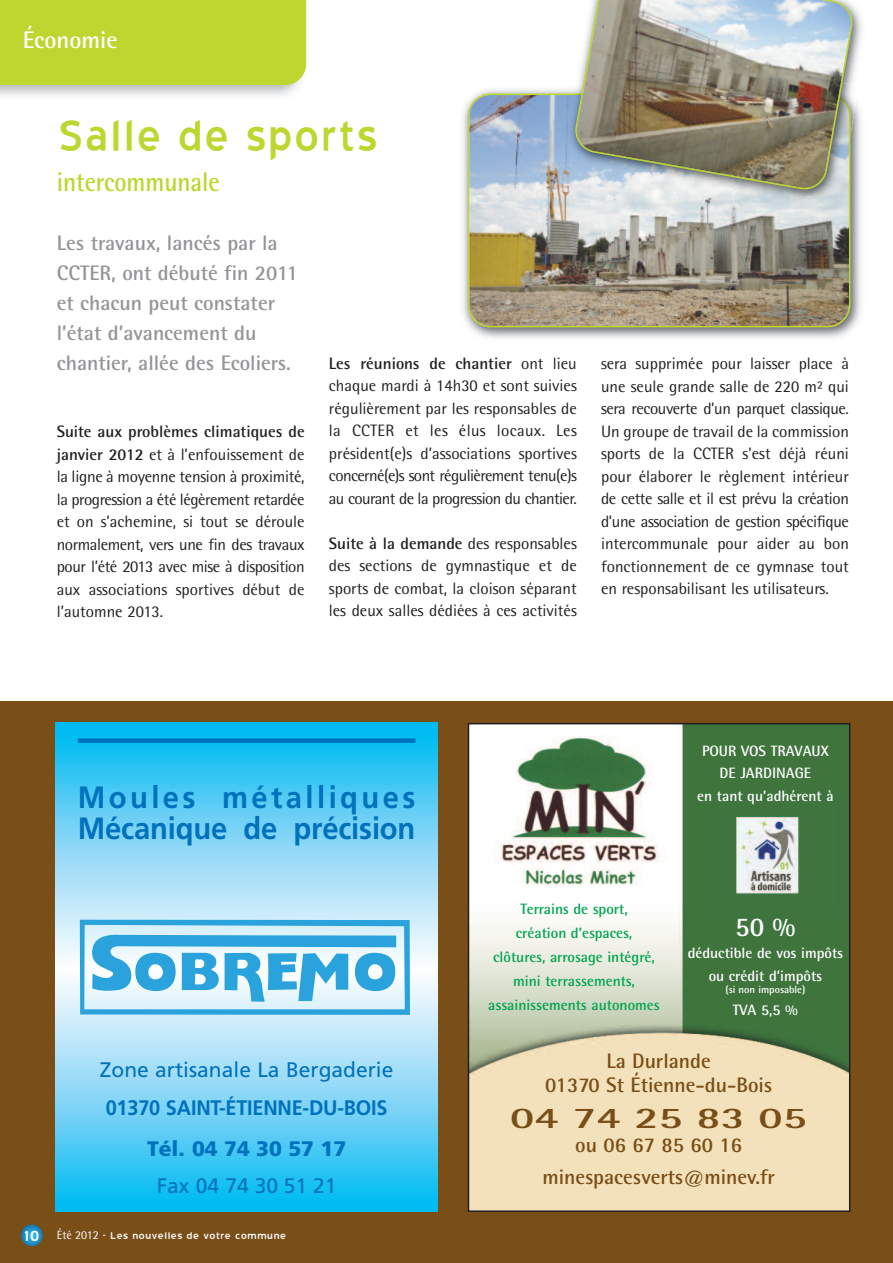
<style>
.page{position:relative;width:893px;height:1263px;background:#fff}
.page>*{position:absolute;margin:0;border:0;box-sizing:border-box;transform-origin:0 0}
.t1{font:54px "Blue Highway";color:#bed630;scale:.9 1}
.t2{font:700 30.75px/31.5px "Frutiger";letter-spacing:-.005em;color:#0072bc;scale:.95 1}
.t3{font:700 30px "Rotis Semi Sans";color:#7a4e17;scale:1.5 1}
.t4{font:700 27px "Rotis Semi Sans";color:#bed630;scale:.9 1}
.t5{font:700 27px "Rotis Semi Sans";color:#fff}
.t6{font:700 24px "Rotis Semi Sans";color:#fff}
.t7{font:700 21px/30px "Rotis Semi Sans";color:#939598}
.t8{font:700 21px/24px "Rotis Semi Sans";color:#7a4e17;text-align:center}
.t9{font:21px "Frutiger";color:#0072bc}
.t10{font:700 21px "Frutiger";letter-spacing:-.01em;color:#0072bc;scale:.95 1}
.t11{font:900 21px "Frutiger";color:#0072bc}
.t12{font:16.5px/22.5px "Rotis Semi Sans";color:#231f20;text-align:justify}
.t13{font:700 15px/24px "Rotis Semi Sans";color:#00a54f;text-align:center}
.t14{font:700 15px/22.5px "Rotis Semi Sans";color:#fff;text-align:center}
.t15{font:12px "Blue Highway";color:#fff}
.t16{font:700 10.5px "Rotis Semi Sans";color:#fff}
.s1{font-weight:700}
.s2{font-size:18px}
.s3{font-family:"Rotis Semi Sans"}
</style>
<div class="page">
<div style="left:0;top:702px;width:893px;height:561px;background:#7a4e17"></div>
<svg style="left:21px;top:1225px;width:22px;height:21px"></svg>
<div style="left:0;top:0;width:306px;height:85px;background:#bed630"></div>
<img style="left:463px;top:89px;width:398px;height:250px">
<img style="left:468px;top:94px;width:382px;height:233px">
<img style="left:854px;top:7px;width:8px;height:67px">
<img style="left:559px;top:95px;width:290px;height:116px">
<img style="left:573px;top:0;width:281px;height:191px">
<svg style="left:55px;top:723px;width:383px;height:489px;background:#71d3f6"></svg>
<svg style="left:80px;top:920px;width:330px;height:95px;background:#88cbeb"></svg>
<div style="left:78px;top:738px;width:337px;height:5px;background:#0072bc"></div>
<img style="left:471px;top:726px;width:376px;height:483px">
<div style="left:468px;top:723px;width:382px;height:489px;border:2px solid #231f20"></div>
<h3 class="t6" style="left:23px;top:32px;width:96px">Économie</h3>
<h1 class="t1" style="left:57px;top:101px;width:359px">Salle de sports</h1>
<h3 class="t4" style="left:57px;top:173px;width:183px">intercommunale</h3>
<p class="t7" style="left:57px;top:230px;width:243px">Les travaux, lancés par la<br>CCTER, ont débuté fin 2011 et chacun peut constater l’état d’avancement du chantier, allée des Ecoliers.</p>
<p class="t12" style="left:57px;top:422px;width:249px"><span class="s1">Suite aux problèmes climatiques de janvier 2012</span> et à l’enfouissement de la ligne à moyenne tension à proximité, la progression a été légèrement retardée et on s’achemine, si tout se déroule normalement, vers une fin des travaux pour l’été 2013 avec mise à disposition aux associations sportives début de l’automne 2013.</p>
<p class="t12" style="left:329px;top:354px;width:249px"><span class="s1">Les réunions de chantier</span> ont lieu chaque mardi à 14h30 et sont suivies régulièrement par les responsables de la CCTER et les élus locaux. Les président(e)s d’associations sportives concerné(e)s sont régulièrement tenu(e)s au courant de la progression du chantier.</p>
<p class="t12" style="left:329px;top:534px;width:249px"><span class="s1">Suite à la demande</span> des responsables des sections de gymnastique et de sports de combat, la cloison séparant les deux salles dédiées à ces activités</p>
<p class="t12" style="left:601px;top:354px;width:249px">sera supprimée pour laisser place à une seule grande salle de 220 m² qui sera recouverte d’un parquet classique.<br>Un groupe de travail de la commission sports de la CCTER s’est déjà réuni pour élaborer le règlement intérieur de cette salle et il est prévu la création d’une association de gestion spécifique intercommunale pour aider au bon fonctionnement de ce gymnase tout en responsabilisant les utilisateurs.</p>
<h2 class="t2" style="left:78px;top:784px;width:357px">Moules métalliques<br>Mécanique de précision</h2>
<p class="t14" style="left:697px;top:741px;width:138px">POUR VOS TRAVAUX<br>DE JARDINAGE<br>en tant qu’adhérent à</p>
<p class="t9" style="left:100px;top:1061px;width:295px">Zone artisanale La Bergaderie</p>
<p class="t10" style="left:106px;top:1100px;width:298px">01370 SAINT-ÉTIENNE-DU-BOIS</p>
<p class="t11" style="left:147px;top:1140px;width:201px">Tél. 04 74 30 57 17</p>
<p class="t9" style="left:157px;top:1177px;width:181px">Fax 04 74 30 51 21</p>
<p class="t15" style="left:24px;top:1228px;width:264px"><span class="s2">10</span> <span class="s3">Été 2012</span> - Les nouvelles de votre commune</p>
<p class="t13" style="left:488px;top:899px;width:173px">Terrains de sport,<br>création d’espaces, clôtures, arrosage intégré, mini terrassements, assainissements autonomes</p>
<h3 class="t5" style="left:735px;top:917px;width:62px">50 %</h3>
<p class="t14" style="left:688px;top:943px;width:157px">déductible de vos impôts ou crédit d’impôts</p>
<p class="t16" style="left:725px;top:985px;width:82px">(si non imposable)</p>
<p class="t14" style="left:733px;top:1000px;width:67px">TVA 5,5 %</p>
<p class="t8" style="left:545px;top:1051px;width:229px">La Durlande<br>01370 St Étienne-du-Bois</p>
<h3 class="t3" style="left:510px;top:1107px;width:199px">04 74 25 83 05</h3>
<p class="t8" style="left:542px;top:1131px;width:234px;line-height:31.5px">ou 06 67 85 60 16 minespacesverts@minev.fr</p>
</div>
